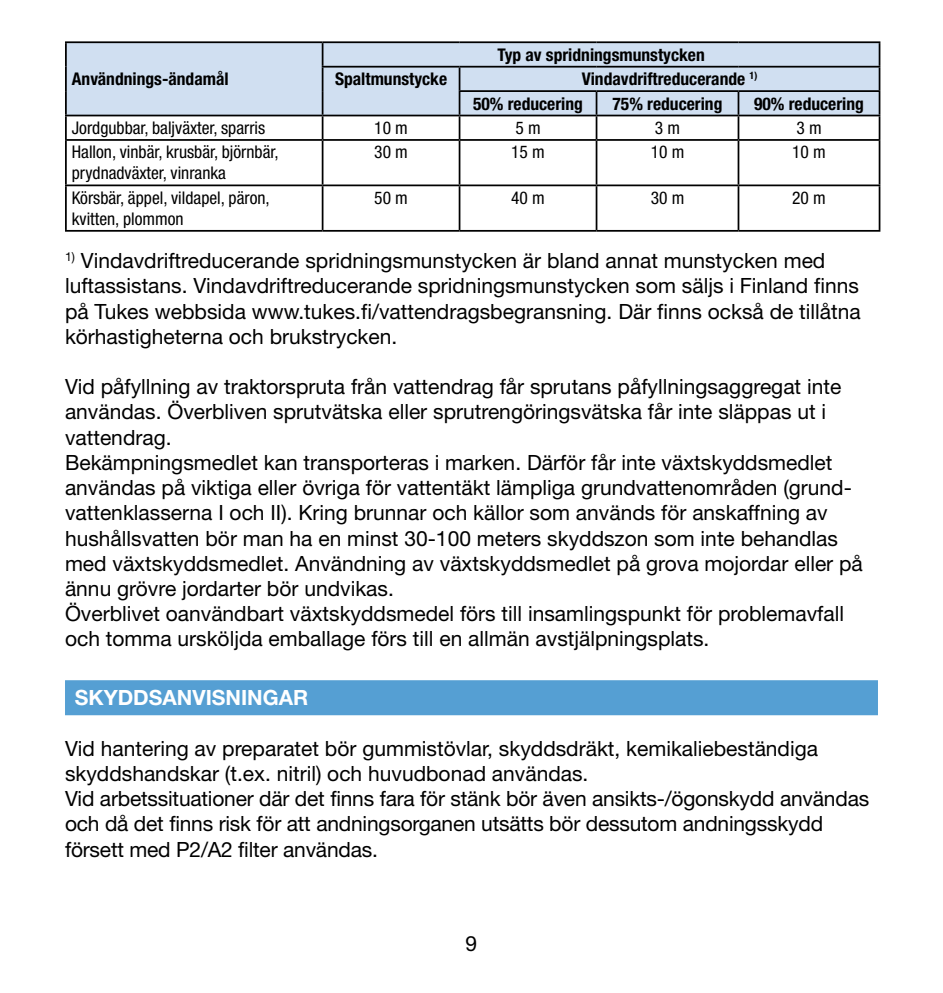
<style>
.page{position:relative;width:943px;height:993px;background:#fff}
.page>*{position:absolute;margin:0;border:0;box-sizing:border-box;transform-origin:0 0}
.t1{font:21px/25.2px "Helvetica Neue LT Std";color:#000}
.t2{font:700 21px "Helvetica Neue LT Std";color:#fff}
.t3{font:condensed 17.5px/21px "Helvetica Neue LT Std";color:#000}
.t4{font:700 condensed 17.5px/24.5px "Helvetica Neue LT Std";color:#000}
</style>
<div class="page">
<div style="left:65px;top:680px;width:813px;height:35px;background:#559fd3"></div>
<div style="left:67px;top:43px;width:811px;height:72px;background:#d0dff1"></div>
<svg style="left:67px;top:116px;width:811px;height:114px"></svg>
<hr style="left:65px;top:41px;width:257px;height:2px;background:#000">
<hr style="left:65px;top:43px;width:2px;height:24px;background:#000">
<hr style="left:65px;top:67px;width:2px;height:24px;background:#000">
<hr style="left:65px;top:91px;width:2px;height:24px;background:#000">
<hr style="left:322px;top:41px;width:137px;height:2px;background:#000">
<hr style="left:459px;top:41px;width:137px;height:2px;background:#000">
<hr style="left:596px;top:41px;width:142px;height:2px;background:#000">
<hr style="left:738px;top:41px;width:142px;height:2px;background:#000">
<hr style="left:878px;top:43px;width:2px;height:23px;background:#000">
<hr style="left:322px;top:66px;width:137px;height:2px;background:#000">
<hr style="left:459px;top:66px;width:137px;height:2px;background:#000">
<hr style="left:458px;top:68px;width:2px;height:22px;background:#000">
<hr style="left:596px;top:66px;width:142px;height:2px;background:#000">
<hr style="left:738px;top:66px;width:142px;height:2px;background:#000">
<hr style="left:878px;top:68px;width:2px;height:22px;background:#000">
<hr style="left:458px;top:90px;width:138px;height:2px;background:#000">
<hr style="left:458px;top:92px;width:2px;height:23px;background:#000">
<hr style="left:596px;top:90px;width:142px;height:2px;background:#000">
<hr style="left:595px;top:92px;width:2px;height:23px;background:#000">
<hr style="left:738px;top:90px;width:142px;height:2px;background:#000">
<hr style="left:737px;top:92px;width:2px;height:23px;background:#000">
<hr style="left:878px;top:92px;width:2px;height:23px;background:#000">
<hr style="left:65px;top:115px;width:257px;height:1px;background:#000">
<hr style="left:65px;top:116px;width:2px;height:23px;background:#000">
<hr style="left:322px;top:115px;width:137px;height:1px;background:#000">
<svg style="left:322px;top:43px;width:1px;height:96px"></svg>
<hr style="left:459px;top:115px;width:137px;height:1px;background:#000">
<hr style="left:458px;top:116px;width:2px;height:23px;background:#000">
<hr style="left:596px;top:115px;width:142px;height:1px;background:#000">
<hr style="left:595px;top:116px;width:2px;height:23px;background:#000">
<hr style="left:738px;top:115px;width:142px;height:1px;background:#000">
<hr style="left:737px;top:116px;width:2px;height:23px;background:#000">
<hr style="left:878px;top:116px;width:2px;height:23px;background:#000">
<hr style="left:65px;top:139px;width:257px;height:2px;background:#000">
<hr style="left:65px;top:141px;width:2px;height:43px;background:#000">
<hr style="left:322px;top:139px;width:137px;height:2px;background:#000">
<hr style="left:322px;top:141px;width:1px;height:43px;background:#000">
<hr style="left:459px;top:139px;width:137px;height:2px;background:#000">
<hr style="left:458px;top:141px;width:2px;height:43px;background:#000">
<hr style="left:596px;top:139px;width:142px;height:2px;background:#000">
<hr style="left:595px;top:141px;width:2px;height:43px;background:#000">
<hr style="left:738px;top:139px;width:142px;height:2px;background:#000">
<hr style="left:737px;top:141px;width:2px;height:43px;background:#000">
<hr style="left:878px;top:141px;width:2px;height:43px;background:#000">
<hr style="left:65px;top:184px;width:257px;height:2px;background:#000">
<hr style="left:65px;top:186px;width:2px;height:44px;background:#000">
<hr style="left:322px;top:184px;width:137px;height:2px;background:#000">
<hr style="left:322px;top:186px;width:1px;height:44px;background:#000">
<hr style="left:459px;top:184px;width:137px;height:2px;background:#000">
<hr style="left:458px;top:186px;width:2px;height:44px;background:#000">
<hr style="left:596px;top:184px;width:142px;height:2px;background:#000">
<hr style="left:595px;top:186px;width:2px;height:44px;background:#000">
<hr style="left:738px;top:184px;width:142px;height:2px;background:#000">
<hr style="left:737px;top:186px;width:2px;height:44px;background:#000">
<hr style="left:878px;top:186px;width:2px;height:44px;background:#000">
<hr style="left:65px;top:230px;width:257px;height:2px;background:#000">
<hr style="left:322px;top:230px;width:137px;height:2px;background:#000">
<hr style="left:459px;top:230px;width:137px;height:2px;background:#000">
<hr style="left:596px;top:230px;width:142px;height:2px;background:#000">
<hr style="left:738px;top:230px;width:142px;height:2px;background:#000">
<p class="t4" style="left:72px;top:66px;width:158px">Användnings-ändamål</p>
<p class="t4" style="left:497px;top:42px;width:209px">Typ av spridningsmunstycken</p>
<p class="t4" style="left:335px;top:66px;width:114px">Spaltmunstycke</p>
<p class="t4" style="left:473px;top:66px;width:286px;text-indent:108px">Vindavdriftreducerande <sup>1)<br></sup>50% reducering</p>
<p class="t4" style="left:612px;top:91px;width:111px">75% reducering</p>
<p class="t4" style="left:754px;top:91px;width:111px">90% reducering</p>
<p class="t3" style="left:72px;top:117px;width:195px">Jordgubbar, baljväxter, sparris</p>
<p class="t3" style="left:374px;top:117px;width:35px">10 m</p>
<p class="t3" style="left:515px;top:117px;width:27px">5 m</p>
<p class="t3" style="left:655px;top:117px;width:27px">3 m</p>
<p class="t3" style="left:796px;top:117px;width:27px">3 m</p>
<p class="t3" style="left:72px;top:141px;width:208px">Hallon, vinbär, krusbär, björnbär, prydnadväxter, vinranka</p>
<p class="t3" style="left:374px;top:141px;width:35px">30 m</p>
<p class="t3" style="left:511px;top:141px;width:35px">15 m</p>
<p class="t3" style="left:650px;top:141px;width:35px">10 m</p>
<p class="t3" style="left:792px;top:141px;width:35px">10 m</p>
<p class="t3" style="left:72px;top:187px;width:199px">Körsbär, äppel, vildapel, päron, kvitten, plommon</p>
<p class="t3" style="left:374px;top:187px;width:35px">50 m</p>
<p class="t3" style="left:511px;top:187px;width:35px">40 m</p>
<p class="t3" style="left:650px;top:187px;width:35px">30 m</p>
<p class="t3" style="left:792px;top:187px;width:35px">20 m</p>
<p class="t1" style="left:65px;top:248px;width:797px"><sup>1)</sup> Vindavdriftreducerande spridningsmunstycken är bland annat munstycken med luftassistans. Vindavdriftreducerande spridningsmunstycken som säljs i Finland finns på Tukes webbsida www.tukes.fi/vattendragsbegransning. Där finns också de tillåtna körhastigheterna och brukstrycken.</p>
<p class="t1" style="left:65px;top:374px;width:799px">Vid påfyllning av traktorspruta från vattendrag får sprutans påfyllningsaggregat inte användas. Överbliven sprutvätska eller sprutrengöringsvätska får inte släppas ut i vattendrag.<br>Bekämpningsmedlet kan transporteras i marken. Därför får inte växtskyddsmedlet användas på viktiga eller övriga för vattentäkt lämpliga grundvattenområden (grund&shy;vattenklasserna I och II). Kring brunnar och källor som används för anskaffning av hushållsvatten bör man ha en minst 30-100 meters skyddszon som inte behandlas med växtskyddsmedlet. Användning av växtskyddsmedlet på grova mojordar eller på ännu grövre jordarter bör undvikas.<br>Överblivet oanvändbart växtskyddsmedel förs till insamlingspunkt för problemavfall och tomma ursköljda emballage förs till en allmän avstjälpningsplats.</p>
<p class="t2" style="left:75px;top:684px;width:235px">SKYDDSANVISNINGAR</p>
<p class="t1" style="left:65px;top:735px;width:805px">Vid hantering av preparatet bör gummistövlar, skyddsdräkt, kemikaliebeständiga skyddshandskar (t.ex. nitril) och huvudbonad användas.<br>Vid arbetssituationer där det finns fara för stänk bör även ansikts-/ögonskydd användas och då det finns risk för att andningsorganen utsätts bör dessutom andningsskydd försett med P2/A2 filter användas.</p>
<p class="t1" style="left:465px;top:930px;width:13px">9</p>
</div>
